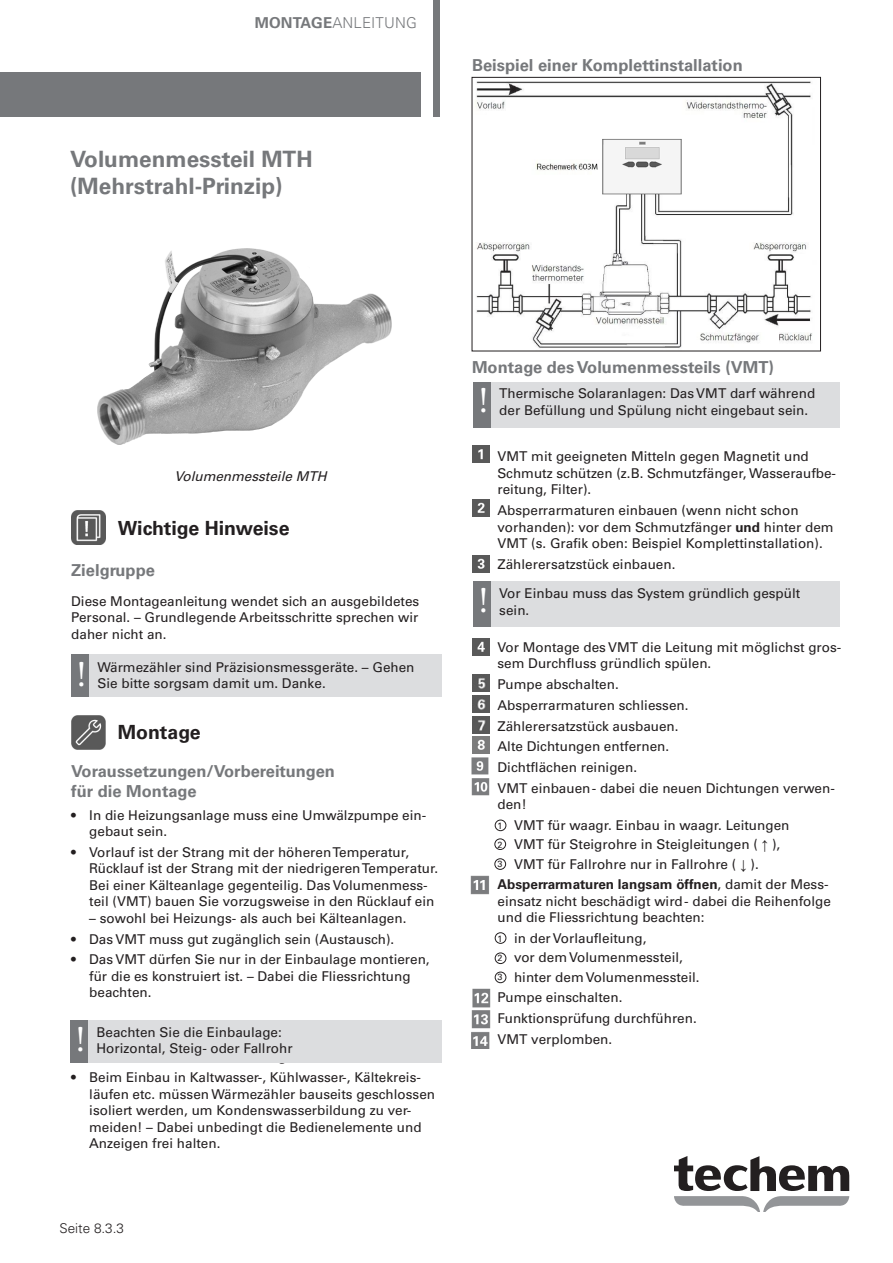
<style>
.page{position:relative;width:893px;height:1263px;background:#fff}
.page>*{position:absolute;margin:0;border:0;box-sizing:border-box;transform-origin:0 0}
.t1{font:700 22.5px "Univers LT Std";color:#76787b}
.t2{font:700 19.5px "Univers LT Std";color:#231f20}
.t3{font:700 16.5px "Univers LT Std";color:#76787b}
.t4{font:300 15px "Univers LT Pro 45";letter-spacing:.01em;color:#76787b}
.t5{font:13.5px/16.5px "Univers LT Pro 55 Roman";color:#231f20}
.t6{font:italic 13.5px "Univers LT Pro 55 Roman";color:#231f20}
.t7{font:300 13.5px "Univers LT Pro 45";color:#231f20}
.s1{font-family:"Univers LT Std";font-weight:700}
.s2{font-family:"Univers LT Pro 65";font-weight:700}
.s3{font-family:"Univers 55 Roman";font-size:9px}
.s4{font-family:"Arial"}
</style>
<div class="page">
<div style="left:0;top:72px;width:421px;height:45px;background:#76787b"></div>
<div style="left:434px;top:0;width:6px;height:117px;background:#76787b"></div>
<img style="left:71px;top:510px;width:34px;height:34px">
<div style="left:89px;top:655px;width:353px;height:42px;background:#dcdddf"></div>
<div style="left:71px;top:655px;width:18px;height:42px;background:#76787b"></div>
<img style="left:71px;top:715px;width:34px;height:34px">
<img style="left:472px;top:445px;width:17px;height:17px">
<img style="left:472px;top:500px;width:17px;height:17px">
<img style="left:472px;top:556px;width:17px;height:17px">
<img style="left:472px;top:638px;width:17px;height:17px">
<img style="left:472px;top:675px;width:17px;height:17px">
<img style="left:472px;top:696px;width:17px;height:17px">
<img style="left:472px;top:716px;width:17px;height:17px">
<img style="left:472px;top:737px;width:17px;height:17px">
<div style="left:88px;top:1020px;width:353px;height:42px;background:#dcdddf"></div>
<div style="left:70px;top:1020px;width:18px;height:42px;background:#76787b"></div>
<div style="left:491px;top:382px;width:348px;height:45px;background:#dcdddf"></div>
<div style="left:473px;top:382px;width:18px;height:45px;background:#76787b"></div>
<div style="left:491px;top:581px;width:348px;height:46px;background:#dcdddf"></div>
<div style="left:473px;top:581px;width:18px;height:46px;background:#76787b"></div>
<img style="left:471px;top:757px;width:18px;height:17px">
<img style="left:472px;top:778px;width:18px;height:17px">
<img style="left:471px;top:876px;width:18px;height:19px">
<img style="left:472px;top:989px;width:18px;height:18px">
<img style="left:472px;top:1010px;width:19px;height:18px">
<img style="left:472px;top:1032px;width:18px;height:17px">
<div style="left:495px;top:820px;width:11px;height:11px;border:1px solid #231f20;border-radius:50%"></div>
<div style="left:494px;top:838px;width:12px;height:12px;border:1px solid #231f20;border-radius:50%"></div>
<div style="left:494px;top:858px;width:12px;height:12px;border:1px solid #231f20;border-radius:50%"></div>
<div style="left:495px;top:932px;width:11px;height:12px;border:1px solid #231f20;border-radius:50%"></div>
<div style="left:495px;top:952px;width:11px;height:12px;border:1px solid #231f20;border-radius:50%"></div>
<div style="left:495px;top:972px;width:11px;height:11px;border:1px solid #231f20;border-radius:50%"></div>
<svg style="left:674px;top:1156px;width:175px;height:56px"></svg>
<img style="left:476px;top:81px;width:336px;height:267px">
<div style="left:472px;top:77px;width:349px;height:274px;border:1px solid #231f20"></div>
<img style="left:98px;top:248px;width:294px;height:197px">
<p class="t4" style="left:255px;top:13px;width:164px"><span class="s1">MONTAGE</span>ANLEITUNG</p>
<p class="t1" style="left:70px;top:146px;width:244px">Volumenmessteil MTH</p>
<p class="t1" style="left:70px;top:173px;width:214px">(Mehrstrahl-Prinzip)</p>
<p class="t3" style="left:472px;top:56px;width:272px">Beispiel einer Komplettinstallation</p>
<p class="t6" style="left:174px;top:468px;width:157px">Volumenmessteile MTH</p>
<p class="t2" style="left:118px;top:516px;width:173px">Wichtige Hinweise</p>
<p class="t3" style="left:71px;top:561px;width:85px">Zielgruppe</p>
<p class="t5" style="left:71px;top:593px;width:350px">Diese Montageanleitung wendet sich an ausgebildetes</p>
<p class="t5" style="left:71px;top:609px;width:349px">Personal. – Grundlegende Arbeitsschritte sprechen wir</p>
<p class="t5" style="left:71px;top:626px;width:97px">daher nicht an.</p>
<p class="t5" style="left:97px;top:659px;width:319px">Wärmezähler sind Präzisionsmessgeräte. – Gehen</p>
<p class="t5" style="left:97px;top:675px;width:230px">Sie bitte sorgsam damit um. Danke.</p>
<p class="t2" style="left:118px;top:721px;width:85px">Montage</p>
<p class="t3" style="left:71px;top:761px;width:265px">Voraussetzungen/Vorbereitungen</p>
<p class="t3" style="left:71px;top:782px;width:127px">für die Montage</p>
<p class="t5" style="left:89px;top:807px;width:339px;text-indent:-18px">• In die Heizungsanlage muss eine Umwälzpumpe ein&shy;gebaut sein.</p>
<p class="t5" style="left:89px;top:844px;width:351px;text-indent:-18px">• Vorlauf ist der Strang mit der höheren Temperatur, Rücklauf ist der Strang mit der niedrigeren Temperatur.<br>Bei einer Kälteanlage gegenteilig. Das Volumenmess&shy;teil (VMT) bauen Sie vorzugsweise in den Rücklauf ein</p>
<p class="t5" style="left:89px;top:910px;width:319px">– sowohl bei Heizungs- als auch bei Kälteanlagen.</p>
<p class="t5" style="left:71px;top:931px;width:325px">• Das VMT muss gut zugänglich sein (Austausch).</p>
<p class="t5" style="left:89px;top:951px;width:342px;text-indent:-18px">• Das VMT dürfen Sie nur in der Einbaulage montieren, für die es konstruiert ist. – Dabei die Fliessrichtung beachten.</p>
<p class="t5" style="left:97px;top:1024px;width:187px">Beachten Sie die Einbaulage:</p>
<p class="t5" style="left:97px;top:1040px;width:198px">Horizontal, Steig- oder Fallrohr</p>
<p class="t5" style="left:89px;top:1069px;width:347px;text-indent:-18px">• Beim Einbau in Kaltwasser-, Kühlwasser-, Kältekreis&shy;läufen etc. müssen Wärmezähler bauseits geschlossen isoliert werden, um Kondenswasserbildung zu ver&shy;meiden! – Dabei unbedingt die Bedienelemente und Anzeigen frei halten.</p>
<p class="t7" style="left:60px;top:1220px;width:66px">Seite 8.3.3</p>
<p class="t3" style="left:472px;top:357px;width:303px">Montage des Volumenmessteils (VMT)</p>
<p class="t5" style="left:499px;top:385px;width:317px">Thermische Solaranlagen: Das VMT darf während</p>
<p class="t5" style="left:499px;top:402px;width:310px">der Befüllung und Spülung nicht eingebaut sein.</p>
<p class="t5" style="left:497px;top:448px;width:340px">VMT mit geeigneten Mitteln gegen Magnetit und<br>Schmutz schützen (z.B. Schmutzfänger, Wasseraufbe&shy;reitung, Filter).</p>
<p class="t5" style="left:497px;top:502px;width:338px">Absperrarmaturen einbauen (wenn nicht schon vorhanden): vor dem Schmutzfänger <span class="s2">und</span> hinter dem<br>VMT (s. Grafik oben: Beispiel Komplettinstallation).</p>
<p class="t5" style="left:497px;top:556px;width:179px">Zählerersatzstück einbauen.</p>
<p class="t5" style="left:499px;top:585px;width:303px">Vor Einbau muss das System gründlich gespült</p>
<p class="t5" style="left:499px;top:602px;width:32px">sein.</p>
<p class="t5" style="left:497px;top:639px;width:345px">Vor Montage des VMT die Leitung mit möglichst gros&shy;sem Durchfluss gründlich spülen.</p>
<p class="t5" style="left:497px;top:676px;width:123px">Pumpe abschalten.</p>
<p class="t5" style="left:497px;top:697px;width:192px">Absperrarmaturen schliessen.</p>
<p class="t5" style="left:497px;top:717px;width:183px">Zählerersatzstück ausbauen.</p>
<p class="t5" style="left:497px;top:738px;width:173px">Alte Dichtungen entfernen.</p>
<p class="t5" style="left:497px;top:759px;width:141px">Dichtflächen reinigen.</p>
<p class="t5" style="left:497px;top:780px;width:339px">VMT einbauen - dabei die neuen Dichtungen verwen&shy;den!</p>
<p class="t5" style="left:497px;top:817px;width:293px"><span class="s3">1</span> VMT für waagr. Einbau in waagr. Leitungen</p>
<p class="t5" style="left:497px;top:836px;width:284px"><span class="s3">2</span> VMT für Steigrohre in Steigleitungen ( <span class="s4">↑</span> ),</p>
<p class="t5" style="left:497px;top:855px;width:263px"><span class="s3">3</span> VMT für Fallrohre nur in Fallrohre ( <span class="s4">↓</span> ).</p>
<p class="t5" style="left:497px;top:876px;width:335px"><span class="s2">Absperrarmaturen langsam öffnen</span>, damit der Mess&shy;einsatz nicht beschädigt wird - dabei die Reihenfolge und die Fliessrichtung beachten:</p>
<p class="t5" style="left:497px;top:930px;width:150px"><span class="s3">1</span> in der Vorlaufleitung,</p>
<p class="t5" style="left:497px;top:949px;width:187px"><span class="s3">2</span> vor dem Volumenmessteil,</p>
<p class="t5" style="left:497px;top:968px;width:204px"><span class="s3">3</span> hinter dem Volumenmessteil.</p>
<p class="t5" style="left:497px;top:989px;width:126px">Pumpe einschalten.</p>
<p class="t5" style="left:497px;top:1010px;width:201px">Funktionsprüfung durchführen.</p>
<p class="t5" style="left:497px;top:1031px;width:116px">VMT verplomben.</p>
</div>
